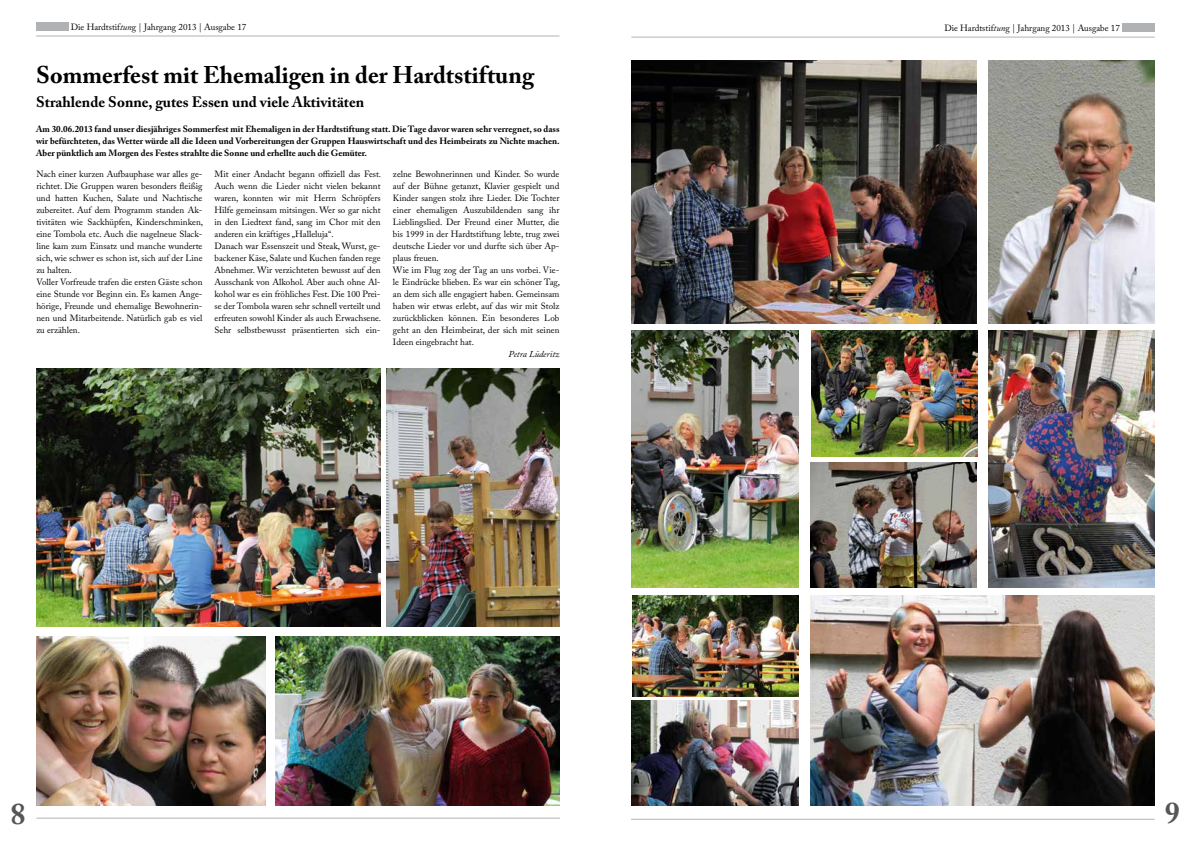
<style>
.page{position:relative;width:1191px;height:842px;background:#fff}
.page>*{position:absolute;margin:0;border:0;box-sizing:border-box;transform-origin:0 0}
.t1{font:700 30px "Adobe Caslon Pro";color:#565656}
.t2{font:700 24px "Adobe Caslon Pro";color:#000}
.t3{font:700 15px "Adobe Caslon Pro";color:#000}
.t4{font:9px/12px "Adobe Caslon Pro";color:#000}
.t5{font:700 9px/12px "Adobe Caslon Pro";color:#000;text-align:justify}
.t6{font:italic 9px "Adobe Caslon Pro";color:#000}
.s1{font-style:italic}
</style>
<div class="page">
<hr style="left:36px;top:36px;width:523px;height:1px;background:#b1b2b3">
<hr style="left:631px;top:37px;width:523px;height:1px;background:#b1b2b3">
<div style="left:1122px;top:24px;width:32px;height:8px;background:#b1b2b3"></div>
<div style="left:36px;top:23px;width:33px;height:8px;background:#b1b2b3"></div>
<hr style="left:36px;top:818px;width:524px;height:1px;background:#b1b2b3">
<hr style="left:631px;top:819px;width:523px;height:1px;background:#b1b2b3">
<img style="left:631px;top:330px;width:167px;height:257px">
<img style="left:631px;top:60px;width:345px;height:263px">
<img style="left:275px;top:637px;width:284px;height:169px">
<img style="left:811px;top:330px;width:166px;height:127px">
<img style="left:988px;top:60px;width:166px;height:263px">
<img style="left:387px;top:369px;width:172px;height:258px">
<img style="left:36px;top:637px;width:229px;height:169px">
<img style="left:632px;top:595px;width:166px;height:101px">
<img style="left:988px;top:330px;width:166px;height:257px">
<img style="left:36px;top:369px;width:344px;height:258px">
<img style="left:810px;top:595px;width:344px;height:211px">
<img style="left:810px;top:463px;width:166px;height:124px">
<img style="left:631px;top:701px;width:167px;height:105px">
<p class="t4" style="left:71px;top:21px;width:177px">Die Hardtstif<span class="s1">tun</span>g | Jahrgang 2013 | Ausgabe 17</p>
<p class="t4" style="left:944px;top:22px;width:177px">Die Hardtstif<span class="s1">tun</span>g | Jahrgang 2013 | Ausgabe 17</p>
<h2 class="t2" style="left:36px;top:61px;width:499px">Sommerfest mit Ehemaligen in der Hardtstiftung</h2>
<h3 class="t3" style="left:36px;top:93px;width:330px">Strahlende Sonne, gutes Essen und viele Aktivitäten</h3>
<p class="t5" style="left:36px;top:123px;width:525px">Am 30.06.2013 fand unser diesjähriges Sommerfest mit Ehemaligen in der Hardtstiftung statt. Die Tage davor waren sehr verregnet, so dass wir befürchteten, das Wetter würde all die Ideen und Vorbereitungen der Gruppen Hauswirtschaft und des Heimbeirats zu Nichte machen.<br>Aber pünktlich am Morgen des Festes strahlte die Sonne und erhellte auch die Gemüter.</p>
<p class="t4" style="left:36px;top:168px;width:168px">Nach einer kurzen Aufbauphase war alles ge&shy;richtet. Die Gruppen waren besonders fleißig und hatten Kuchen, Salate und Nachtische zubereitet. Auf dem Programm standen Ak&shy;tivitäten wie Sackhüpfen, Kinderschminken, eine Tombola etc. Auch die nagelneue Slack&shy;line kam zum Einsatz und manche wunderte sich, wie schwer es schon ist, sich auf der Line zu halten.<br>Voller Vorfreude trafen die ersten Gäste schon eine Stunde vor Beginn ein. Es kamen Ange&shy;hörige, Freunde und ehemalige Bewohnerin&shy;nen und Mitarbeitende. Natürlich gab es viel zu erzählen.</p>
<p class="t4" style="left:214px;top:168px;width:168px">Mit einer Andacht begann offiziell das Fest.<br>Auch wenn die Lieder nicht vielen bekannt waren, konnten wir mit Herrn Schröpfers Hilfe gemeinsam mitsingen. Wer so gar nicht in den Liedtext fand, sang im Chor mit den anderen ein kräftiges „Halleluja“.<br>Danach war Essenszeit und Steak, Wurst, ge&shy;backener Käse, Salate und Kuchen fanden rege Abnehmer. Wir verzichteten bewusst auf den Ausschank von Alkohol. Aber auch ohne Al&shy;kohol war es ein fröhliches Fest. Die 100 Prei&shy;se der Tombola waren sehr schnell verteilt und erfreuten sowohl Kinder als auch Erwachsene.<br>Sehr selbstbewusst präsentierten sich ein-</p>
<p class="t4" style="left:393px;top:168px;width:169px">zelne Bewohnerinnen und Kinder. So wurde auf der Bühne getanzt, Klavier gespielt und Kinder sangen stolz ihre Lieder. Die Tochter einer ehemaligen Auszubildenden sang ihr Lieblingslied. Der Freund einer Mutter, die bis 1999 in der Hardtstiftung lebte, trug zwei deutsche Lieder vor und durfte sich über Ap&shy;plaus freuen.<br>Wie im Flug zog der Tag an uns vorbei. Vie&shy;le Eindrücke blieben. Es war ein schöner Tag, an dem sich alle engagiert haben. Gemeinsam haben wir etwas erlebt, auf das wir mit Stolz zurückblicken können. Ein besonderes Lob geht an den Heimbeirat, der sich mit seinen Ideen eingebracht hat.</p>
<p class="t6" style="left:508px;top:349px;width:52px">Petra Lüderitz</p>
<h1 class="t1" style="left:11px;top:796px;width:16px">8</h1>
<h1 class="t1" style="left:1165px;top:795px;width:16px">9</h1>
</div>
